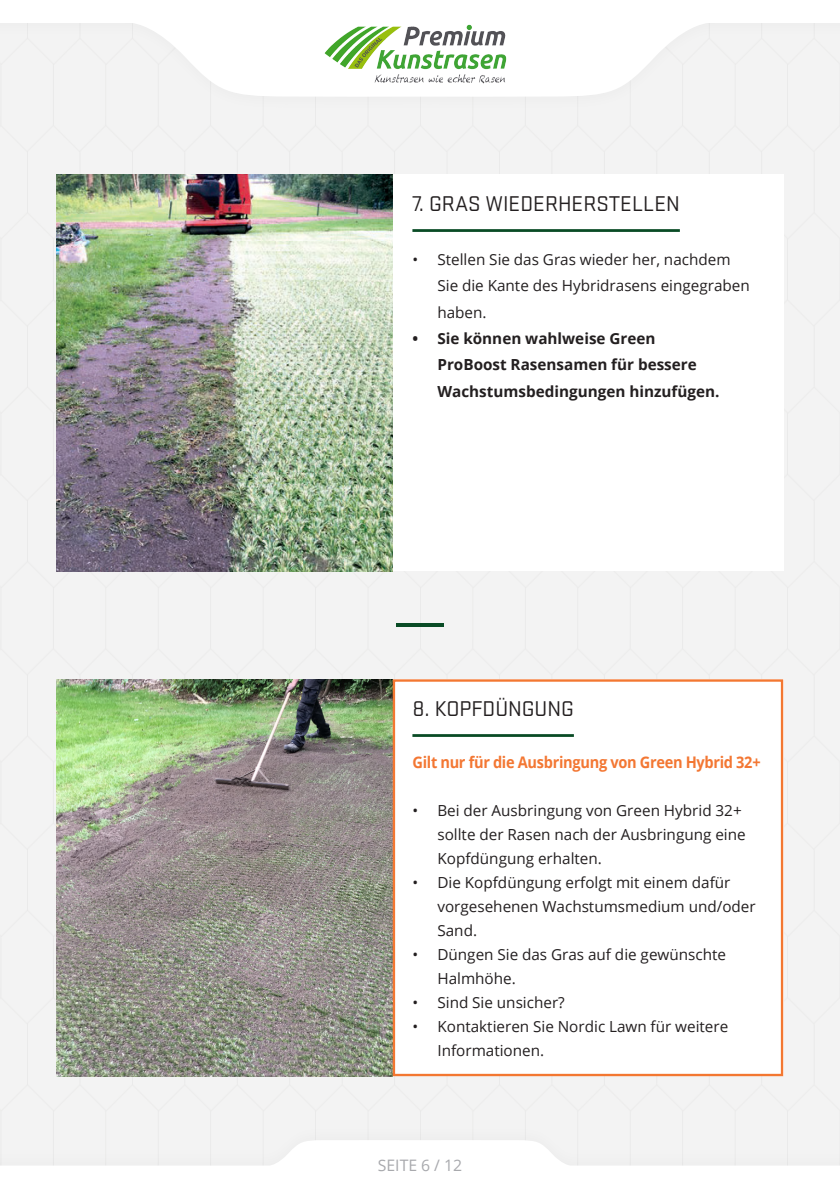
<style>
.page{position:relative;width:840px;height:1191px;background:#fff}
.page>*{position:absolute;margin:0;border:0;box-sizing:border-box;transform-origin:0 0}
.Mellemrubrik{font:22.2px "Stratum 1";color:#231f20}
.Brødtekst{font:700 16px "Open Sans";letter-spacing:-.02em;color:#f37733;scale:.91 1}
.t1{font:15.8px "Open Sans";color:#a8a9ad}
.t2{font:15.2px/24px "Open Sans";color:#231f20}
.t3{font:700 15.2px/26.4px "Open Sans";color:#231f20}
</style>
<div class="page">
<div style="left:0;top:115px;width:839px;height:1007px;background:#f3f3f3"></div>
<div style="left:0;top:0;width:839px;height:115px;background:#f3f3f3"></div>
<svg style="left:0;top:0;width:839px;height:97px;fill:#fff"></svg>
<div style="left:0;top:1122px;width:839px;height:69px;background:#f3f3f3"></div>
<svg style="left:0;top:1141px;width:839px;height:50px;fill:#fff"></svg>
<img style="left:323px;top:23px;width:183px;height:62px">
<div style="left:392px;top:174px;width:390px;height:397px;background:#fff"></div>
<div style="left:392px;top:679px;width:390px;height:397px;background:#fff"></div>
<hr style="left:412px;top:229px;width:267px;height:3px;background:#094b25">
<hr style="left:412px;top:734px;width:161px;height:3px;background:#094b25">
<hr style="left:396px;top:623px;width:47px;height:4px;background:#094b25">
<img style="left:57px;top:174px;width:335px;height:397px">
<img style="left:57px;top:679px;width:335px;height:397px">
<div style="left:392px;top:679px;width:390px;height:397px;border:2px solid #f37731"></div>
<p class="Mellemrubrik" style="left:412px;top:191px;width:269px">7. GRAS WIEDERHERSTELLEN</p>
<p class="t2" style="left:437px;top:246px;width:314px;line-height:26.4px;text-indent:-25px">• Stellen Sie das Gras wieder her, nachdem<br>Sie die Kante des Hybridrasens eingegraben haben.</p>
<p class="t3" style="left:437px;top:325px;width:283px;text-indent:-25px">• Sie können wahlweise Green<br>ProBoost Rasensamen für bessere<br>Wachstumsbedingungen hinzufügen.</p>
<p class="Mellemrubrik" style="left:412px;top:696px;width:163px">8. KOPFDÜNGUNG</p>
<p class="Brødtekst" style="left:412px;top:750px;width:384px">Gilt nur für die Ausbringung von Green Hybrid 32+</p>
<p class="t2" style="left:437px;top:797px;width:309px;text-indent:-25px">• Bei der Ausbringung von Green Hybrid 32+ sollte der Rasen nach der Ausbringung eine<br>Kopfdüngung erhalten.</p>
<p class="t2" style="left:437px;top:869px;width:319px;text-indent:-25px">• Die Kopfdüngung erfolgt mit einem dafür vorgesehenen Wachstumsmedium und/oder<br>Sand.</p>
<p class="t2" style="left:437px;top:941px;width:290px;text-indent:-25px">• Düngen Sie das Gras auf die gewünschte<br>Halmhöhe.</p>
<p class="t2" style="left:412px;top:989px;width:154px">• Sind Sie unsicher?</p>
<p class="t2" style="left:437px;top:1013px;width:292px;text-indent:-25px">• Kontaktieren Sie Nordic Lawn für weitere<br>Informationen.</p>
<p class="t1" style="left:377px;top:1154px;width:86px">SEITE 6 / 12</p>
</div>
